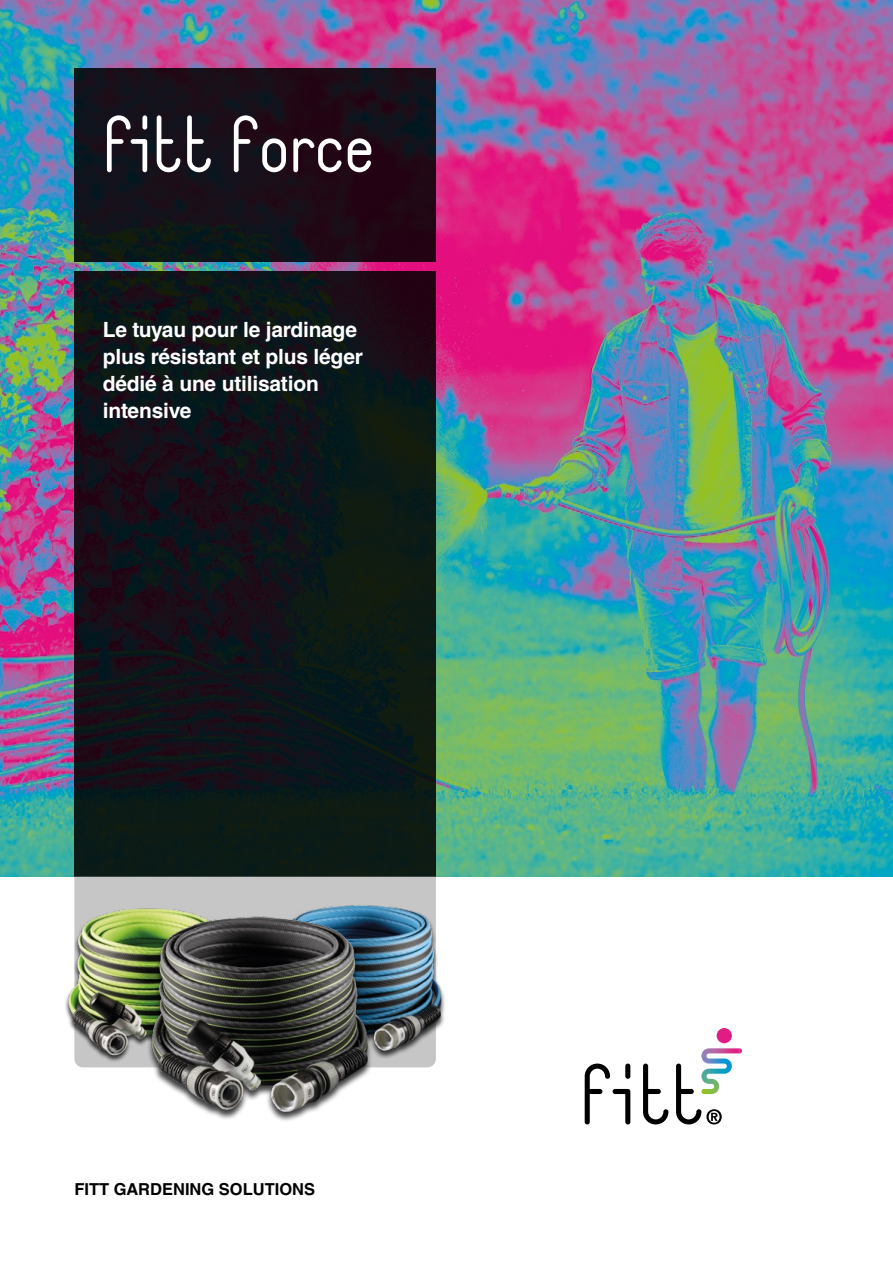
<style>
.page{position:relative;width:893px;height:1263px;background:#fff}
.page>*{position:absolute;margin:0;border:0;box-sizing:border-box;transform-origin:0 0}
.t1{font:67.65px "Fittype";color:#fff}
.t2{font:700 21px/27px "Helvetica LT Std";letter-spacing:-.01em;color:#fff}
.t3{font:700 16.5px "Helvetica LT Std";color:#000}
</style>
<div class="page">
<div style="left:717px;top:1028px;width:15px;height:15px;background:#df1d84;border-radius:50%"></div>
<svg style="left:643px;top:1063px;width:25px;height:61px"></svg>
<svg style="left:585px;top:1063px;width:45px;height:61px"></svg>
<div style="left:625px;top:1063px;width:5px;height:16px;background:#000;border-radius:3px"></div>
<svg style="left:676px;top:1048px;width:66px;height:76px"></svg>
<img style="left:0;top:0;width:893px;height:877px">
<svg style="left:74px;top:271px;width:362px;height:606px;background:#0f1517"></svg>
<div style="left:74px;top:877px;width:362px;height:190px;background:#c6c6c6"></div>
<svg style="left:74px;top:68px;width:362px;height:193px;background:#170e18"></svg>
<img style="left:262px;top:899px;width:183px;height:166px">
<img style="left:65px;top:899px;width:173px;height:166px">
<img style="left:141px;top:906px;width:237px;height:213px">
<h1 class="t1" style="left:103px;top:115px;width:273px">fitt force</h1>
<p class="t2" style="left:103px;top:316px;width:262px">Le tuyau pour le jardinage plus résistant et plus léger dédié à une utilisation intensive</p>
<p class="t3" style="left:74px;top:1179px;width:242px">FITT GARDENING SOLUTIONS</p>
</div>
